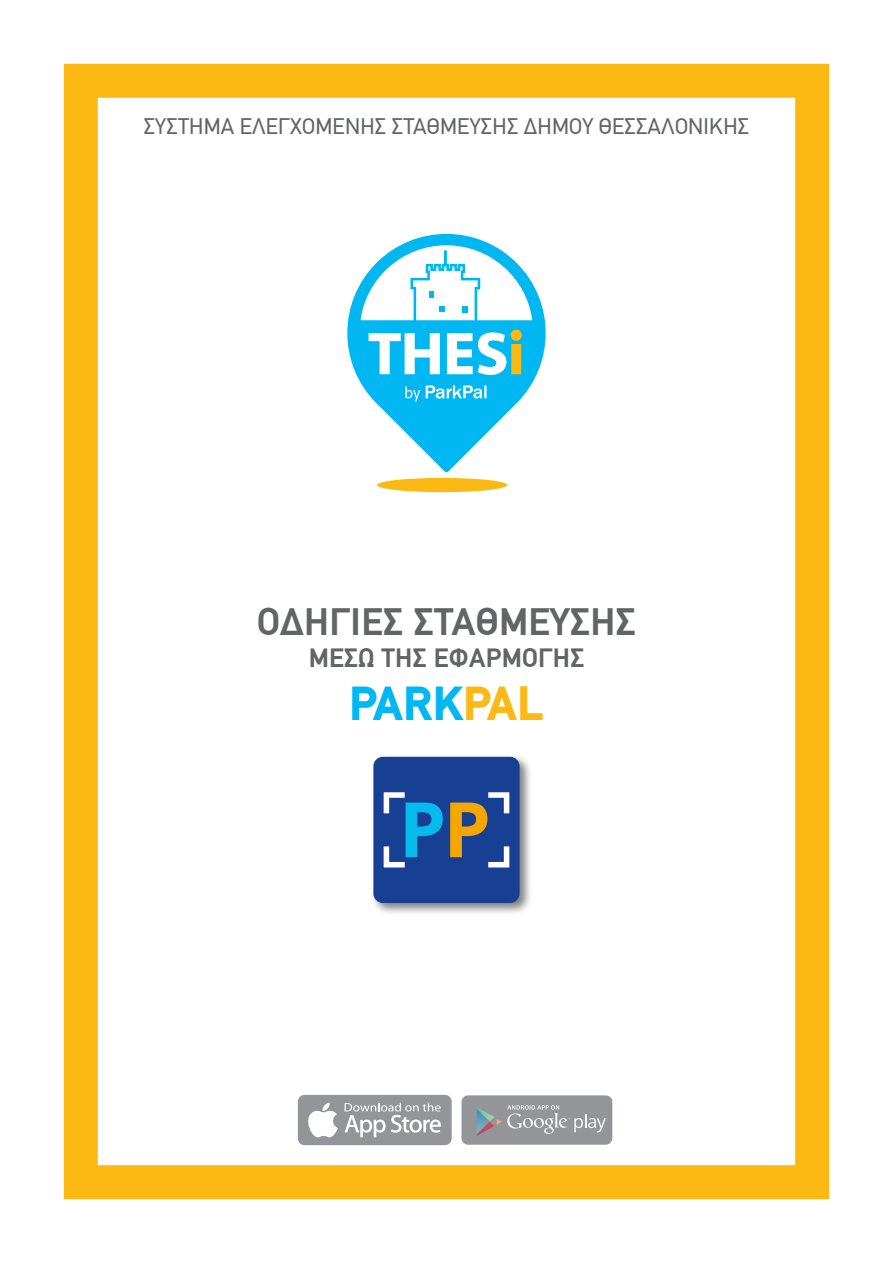
<style>
.page{position:relative;width:893px;height:1263px;background:#fff}
.page>*{position:absolute;margin:0;border:0;box-sizing:border-box;transform-origin:0 0}
.t1{font:900 48px "PF Din Text";letter-spacing:.01em;color:#00b7f1}
.t2{font:700 39px "PF Din Text";letter-spacing:.01em;color:#636466}
.t3{font:700 27px "PF Din Text";letter-spacing:.01em;color:#636466}
.t4{font:22.5px "PF Din Text";letter-spacing:.01em;color:#636466}
.s1{color:#fdb913}
</style>
<div class="page">
<div style="left:64px;top:64px;width:765px;height:1135px;border:34px solid #fdb913"></div>
<div style="left:377px;top:478px;width:130px;height:14px;background:#fdb913;border-radius:50%"></div>
<svg style="left:347px;top:234px;width:199px;height:238px"></svg>
<svg style="left:361px;top:245px;width:171px;height:130px"></svg>
<svg style="left:426px;top:385px;width:61px;height:13px"></svg>
<svg style="left:405px;top:386px;width:15px;height:15px"></svg>
<div style="left:370px;top:753px;width:163px;height:163px;background:#000;opacity:.5"></div>
<div style="left:373px;top:757px;width:147px;height:146px;background:#174094;border-radius:9px"></div>
<svg style="left:384px;top:792px;width:59px;height:75px"></svg>
<svg style="left:450px;top:792px;width:59px;height:75px"></svg>
<div style="left:461px;top:1095px;width:151px;height:50px;background:#939598;border-radius:7px"></div>
<svg style="left:477px;top:1105px;width:129px;height:31px"></svg>
<div style="left:298px;top:1095px;width:154px;height:50px;background:#939598;border-radius:7px"></div>
<svg style="left:308px;top:1103px;width:30px;height:34px"></svg>
<svg style="left:345px;top:1103px;width:96px;height:34px"></svg>
<p class="t4" style="left:144px;top:113px;width:607px">ΣΥΣΤΗΜΑ ΕΛΕΓΧΟΜΕΝΗΣ ΣΤΑΘΜΕΥΣΗΣ ΔΗΜΟΥ ΘΕΣΣΑΛΟΝΙΚΗΣ</p>
<h2 class="t2" style="left:257px;top:599px;width:380px">ΟΔΗΓΙΕΣ ΣΤΆΘΜΕΥΣΗΣ</h2>
<p class="t3" style="left:309px;top:642px;width:277px">ΜΈΣΩ ΤΗΣ ΕΦΑΡΜΟΓΉΣ</p>
<h1 class="t1" style="left:349px;top:674px;width:196px">PARK<span class="s1">PAL</span></h1>
</div>
